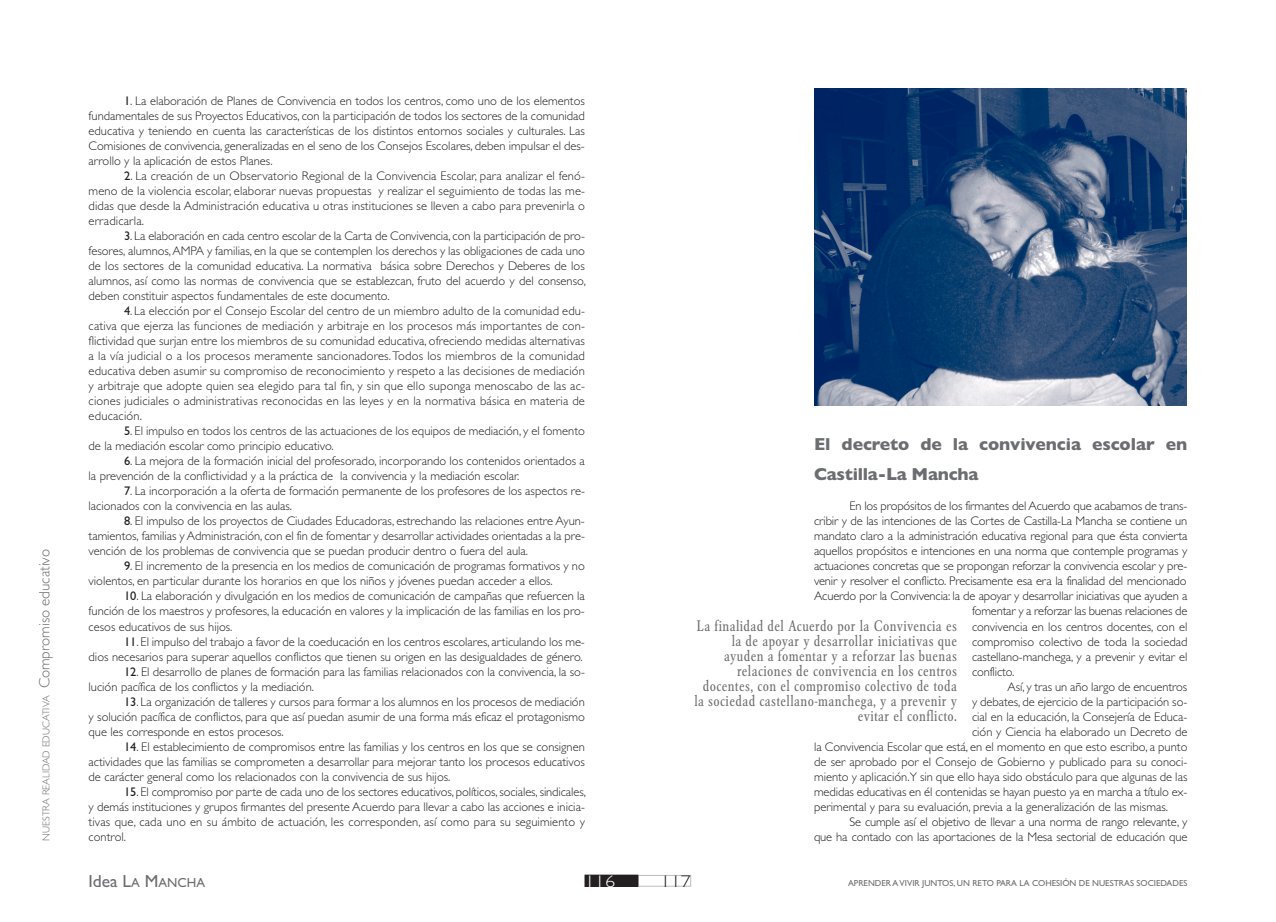
<style>
.page{position:relative;width:1276px;height:922px;background:#fff}
.page>*{position:absolute;margin:0;border:0;box-sizing:border-box;transform-origin:0 0}
.t1{font:700 17.5px/30px "Gill Sans";letter-spacing:-.005em;color:#6c6d70}
.t2{font:17.5px "Gill Sans";color:#6c6d70}
.t3{font:300 16.88px "Gill Sans";color:#231f20;scale:1.2 1}
.t4{font:300 16.88px "Gill Sans";color:#fff;scale:1.2 1}
.t5{font:condensed 15px/15px "Garamond BE";letter-spacing:.025em;color:#6c6d70;text-align:right}
.t6{font:300 15px "Gill Sans";color:#6c6d70}
.t7{font:300 12.5px/15px "Gill Sans";color:#231f20;text-align:justify}
.t8{font:300 10px "Gill Sans";color:#6c6d70}
.t9{font:8.75px "Gill Sans";color:#6c6d70}
.s1{font-weight:400}
.s2{font-size:13.12px}
</style>
<div class="page">
<div style="left:638px;top:874px;width:53px;height:12px;border:1px solid #bcbdc0"></div>
<div style="left:585px;top:875px;width:52px;height:11px;background:#231f20"></div>
<div style="left:585px;top:874px;width:53px;height:12px;border:1px solid #231f20"></div>
<img style="left:814px;top:89px;width:372px;height:316px">
<p class="t6" style="left:39px;top:688px;width:141px;rotate:-90deg">Compromiso educativo</p>
<p class="t8" style="left:43px;top:840px;width:147px;rotate:-90deg">NUESTRA REALIDAD EDUCATIVA</p>
<p class="t7" style="left:89px;top:95px;width:498px;text-indent:35px"><span class="s1">1</span>. La elaboración de Planes de Convivencia en todos los centros, como uno de los elementos fundamentales de sus Proyectos Educativos, con la participación de todos los sectores de la comunidad educativa y teniendo en cuenta las características de los distintos entornos sociales y culturales. Las Comisiones de convivencia, generalizadas en el seno de los Consejos Escolares, deben impulsar el des&shy;arrollo y la aplicación de estos Planes.</p>
<p class="t7" style="left:89px;top:170px;width:498px;text-indent:35px"><span class="s1">2</span>. La creación de un Observatorio Regional de la Convivencia Escolar, para analizar el fenó&shy;meno de la violencia escolar, elaborar nuevas propuestas y realizar el seguimiento de todas las me&shy;didas que desde la Administración educativa u otras instituciones se lleven a cabo para prevenirla o erradicarla.</p>
<p class="t7" style="left:89px;top:230px;width:499px;text-indent:35px"><span class="s1">3</span>. La elaboración en cada centro escolar de la Carta de Convivencia, con la participación de pro&shy;fesores, alumnos, AMPA y familias, en la que se contemplen los derechos y las obligaciones de cada uno de los sectores de la comunidad educativa. La normativa básica sobre Derechos y Deberes de los alumnos, así como las normas de convivencia que se establezcan, fruto del acuerdo y del consenso, deben constituir aspectos fundamentales de este documento.</p>
<p class="t7" style="left:89px;top:305px;width:498px;text-indent:35px"><span class="s1">4</span>. La elección por el Consejo Escolar del centro de un miembro adulto de la comunidad edu&shy;cativa que ejerza las funciones de mediación y arbitraje en los procesos más importantes de con&shy;flictividad que surjan entre los miembros de su comunidad educativa, ofreciendo medidas alternativas a la vía judicial o a los procesos meramente sancionadores. Todos los miembros de la comunidad educativa deben asumir su compromiso de reconocimiento y respeto a las decisiones de mediación y arbitraje que adopte quien sea elegido para tal fin, y sin que ello suponga menoscabo de las ac&shy;ciones judiciales o administrativas reconocidas en las leyes y en la normativa básica en materia de educación.</p>
<p class="t7" style="left:89px;top:425px;width:498px;text-indent:35px"><span class="s1">5</span>. El impulso en todos los centros de las actuaciones de los equipos de mediación, y el fomento de la mediación escolar como principio educativo.</p>
<p class="t7" style="left:89px;top:455px;width:498px;text-indent:35px"><span class="s1">6</span>. La mejora de la formación inicial del profesorado, incorporando los contenidos orientados a la prevención de la conflictividad y a la práctica de la convivencia y la mediación escolar.</p>
<p class="t7" style="left:89px;top:485px;width:498px;text-indent:35px"><span class="s1">7</span>. La incorporación a la oferta de formación permanente de los profesores de los aspectos re&shy;lacionados con la convivencia en las aulas.</p>
<p class="t7" style="left:89px;top:515px;width:498px;text-indent:35px"><span class="s1">8</span>. El impulso de los proyectos de Ciudades Educadoras, estrechando las relaciones entre Ayun&shy;tamientos, familias y Administración, con el fin de fomentar y desarrollar actividades orientadas a la pre&shy;vención de los problemas de convivencia que se puedan producir dentro o fuera del aula.</p>
<p class="t7" style="left:89px;top:560px;width:498px;text-indent:35px"><span class="s1">9</span>. El incremento de la presencia en los medios de comunicación de programas formativos y no violentos, en particular durante los horarios en que los niños y jóvenes puedan acceder a ellos.</p>
<p class="t7" style="left:89px;top:590px;width:498px;text-indent:35px"><span class="s1">10</span>. La elaboración y divulgación en los medios de comunicación de campañas que refuercen la función de los maestros y profesores, la educación en valores y la implicación de las familias en los pro&shy;cesos educativos de sus hijos.</p>
<p class="t7" style="left:89px;top:635px;width:498px;text-align:right"><span class="s1">11</span>. El impulso del trabajo a favor de la coeducación en los centros escolares, articulando los me-<br>dios necesarios para superar aquellos conflictos que tienen su origen en las desigualdades de género.</p>
<p class="t7" style="left:89px;top:665px;width:498px;text-indent:35px"><span class="s1">12</span>. El desarrollo de planes de formación para las familias relacionados con la convivencia, la so&shy;lución pacífica de los conflictos y la mediación.</p>
<p class="t7" style="left:89px;top:695px;width:498px;text-indent:35px"><span class="s1">13</span>. La organización de talleres y cursos para formar a los alumnos en los procesos de mediación y solución pacífica de conflictos, para que así puedan asumir de una forma más eficaz el protagonismo que les corresponde en estos procesos.</p>
<p class="t7" style="left:89px;top:740px;width:498px;text-indent:35px"><span class="s1">14</span>. El establecimiento de compromisos entre las familias y los centros en los que se consignen actividades que las familias se comprometen a desarrollar para mejorar tanto los procesos educativos de carácter general como los relacionados con la convivencia de sus hijos.</p>
<p class="t7" style="left:89px;top:785px;width:499px;text-indent:35px"><span class="s1">15</span>. El compromiso por parte de cada uno de los sectores educativos, políticos, sociales, sindicales, y demás instituciones y grupos firmantes del presente Acuerdo para llevar a cabo las acciones e inicia&shy;tivas que, cada uno en su ámbito de actuación, les corresponden, así como para su seguimiento y</p>
<p class="t7" style="left:89px;top:830px;width:39px">control.</p>
<h1 class="t2" style="left:89px;top:874px;width:118px">Idea L<span class="s2">A</span> M<span class="s2">ANCHA</span></h1>
<h2 class="t4" style="left:585px;top:874px;width:27px">116</h2>
<h1 class="t1" style="left:814px;top:431px;width:375px">El decreto de la convivencia escolar en<br>Castilla-La Mancha</h1>
<p class="t7" style="left:849px;top:500px;width:339px">En los propósitos de los firmantes del Acuerdo que acabamos de trans-</p>
<p class="t7" style="left:814px;top:515px;width:375px">cribir y de las intenciones de las Cortes de Castilla-La Mancha se contiene un</p>
<p class="t7" style="left:814px;top:530px;width:375px">mandato claro a la administración educativa regional para que ésta convierta</p>
<p class="t7" style="left:814px;top:545px;width:375px">aquellos propósitos e intenciones en una norma que contemple programas y</p>
<p class="t7" style="left:814px;top:560px;width:375px">actuaciones concretas que se propongan reforzar la convivencia escolar y pre-</p>
<p class="t7" style="left:814px;top:575px;width:374px">venir y resolver el conflicto. Precisamente esa era la finalidad del mencionado</p>
<p class="t7" style="left:814px;top:590px;width:375px">Acuerdo por la Convivencia: la de apoyar y desarrollar iniciativas que ayuden a</p>
<p class="t7" style="left:972px;top:605px;width:217px">fomentar y a reforzar las buenas relaciones de</p>
<p class="t7" style="left:972px;top:620px;width:217px">convivencia en los centros docentes, con el</p>
<p class="t7" style="left:972px;top:635px;width:217px">compromiso colectivo de toda la sociedad</p>
<p class="t7" style="left:972px;top:650px;width:217px">castellano-manchega, y a prevenir y evitar el</p>
<p class="t7" style="left:972px;top:665px;width:44px">conflicto.</p>
<p class="t7" style="left:1007px;top:680px;width:181px">Así, y tras un año largo de encuentros</p>
<p class="t7" style="left:972px;top:695px;width:217px">y debates, de ejercicio de la participación so-</p>
<p class="t7" style="left:972px;top:710px;width:217px">cial en la educación, la Consejería de Educa-</p>
<p class="t7" style="left:972px;top:725px;width:217px">ción y Ciencia ha elaborado un Decreto de</p>
<p class="t7" style="left:814px;top:740px;width:375px">la Convivencia Escolar que está, en el momento en que esto escribo, a punto</p>
<p class="t7" style="left:814px;top:755px;width:375px">de ser aprobado por el Consejo de Gobierno y publicado para su conoci-</p>
<p class="t7" style="left:814px;top:770px;width:375px">miento y aplicación.Y sin que ello haya sido obstáculo para que algunas de las</p>
<p class="t7" style="left:814px;top:785px;width:375px">medidas educativas en él contenidas se hayan puesto ya en marcha a título ex-</p>
<p class="t7" style="left:814px;top:800px;width:355px">perimental y para su evaluación, previa a la generalización de las mismas.</p>
<p class="t7" style="left:849px;top:815px;width:339px">Se cumple así el objetivo de llevar a una norma de rango relevante, y</p>
<p class="t7" style="left:814px;top:830px;width:375px">que ha contado con las aportaciones de la Mesa sectorial de educación que</p>
<p class="t5" style="left:694px;top:619px;width:264px">La finalidad del Acuerdo por la Convivencia es la de apoyar y desarrollar iniciativas que ayuden a fomentar y a reforzar las buenas relaciones de convivencia en los centros docentes, con el compromiso colectivo de toda la sociedad castellano-manchega, y a prevenir y evitar el conflicto.</p>
<h2 class="t3" style="left:660px;top:874px;width:27px">117</h2>
<p class="t9" style="left:848px;top:880px;width:341px">APRENDER A VIVIR JUNTOS, UN RETO PARA LA COHESIÓN DE NUESTRAS SOCIEDADES</p>
</div>
